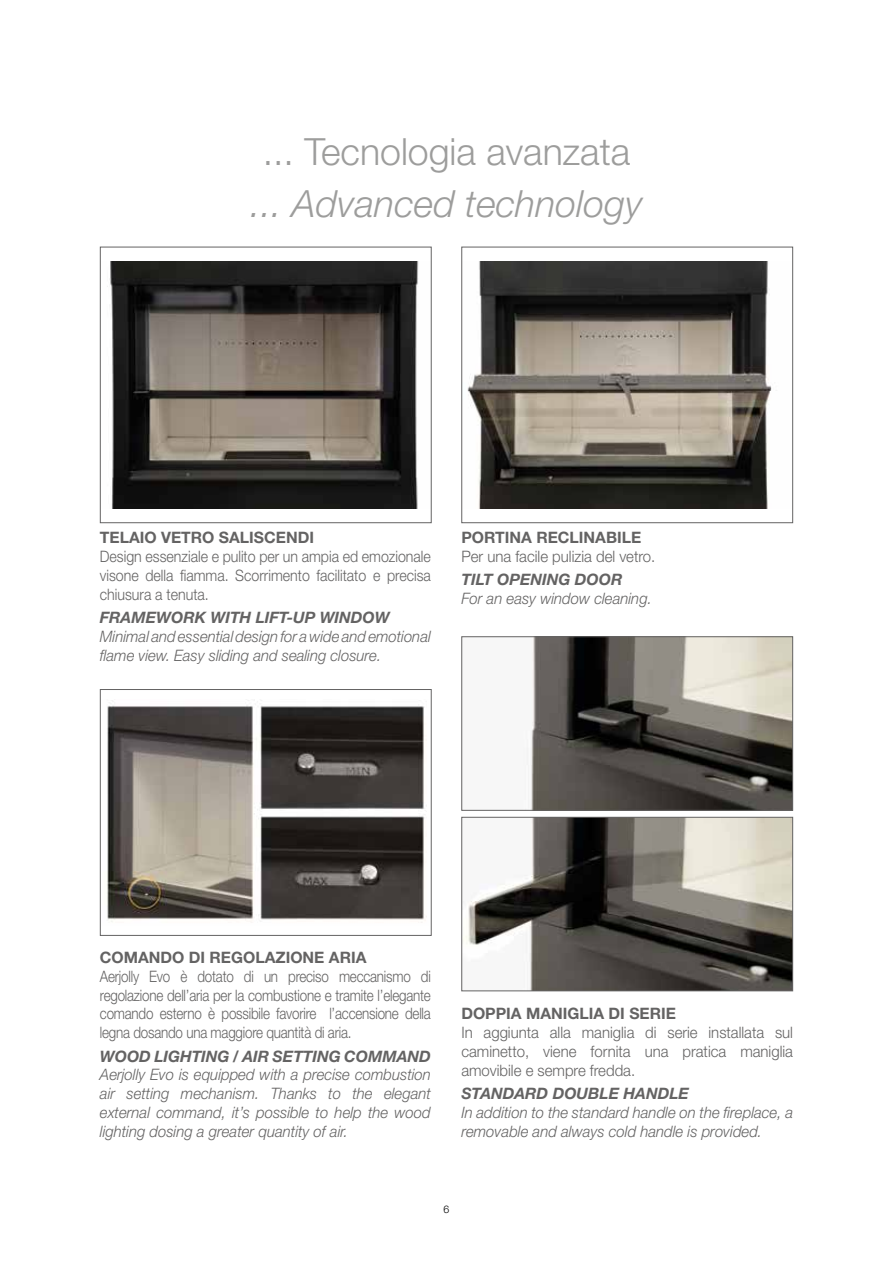
<style>
.page{position:relative;width:893px;height:1263px;background:#fff}
.page>*{position:absolute;margin:0;border:0;box-sizing:border-box;transform-origin:0 0}
.t1{font:300 37.5px "Helvetica Neue LT Std";color:#9d9d9c}
.t2{font:italic 300 37.5px "Helvetica Neue LT Std";color:#9d9d9c}
.t3{font:italic 300 15.75px/18.9px "Helvetica Neue LT Std";color:#646363;scale:.95 1}
.t4{font:300 15.75px/18.9px "Helvetica Neue LT Std";color:#646363;text-align:justify;scale:.85 1}
.t5{font:300 15.75px/18.9px "Helvetica Neue LT Std";color:#646363;text-align:justify;scale:.95 1}
.t6{font:300 15.75px/18.9px "Helvetica Neue LT Std";color:#646363;text-align:justify;scale:.9 1}
.t7{font:italic 700 15.75px "Helvetica Neue LT Std";color:#646363}
.t8{font:700 15.75px "Helvetica Neue LT Std";color:#646363}
.t9{font:300 10.5px "Helvetica Neue LT Std";color:#000}
</style>
<div class="page">
<img style="left:107px;top:262px;width:312px;height:246px">
<div style="left:100px;top:247px;width:332px;height:276px;border:1px solid #646363"></div>
<img style="left:467px;top:262px;width:305px;height:246px">
<div style="left:461px;top:247px;width:332px;height:276px;border:1px solid #646363"></div>
<img style="left:527px;top:638px;width:264px;height:171px">
<div style="left:461px;top:636px;width:332px;height:175px;border:1px solid #646363"></div>
<img style="left:463px;top:819px;width:328px;height:170px">
<div style="left:461px;top:817px;width:332px;height:174px;border:1px solid #646363"></div>
<img style="left:107px;top:700px;width:320px;height:223px">
<div style="left:100px;top:689px;width:332px;height:247px;border:1px solid #646363"></div>
<h1 class="t1" style="left:263px;top:129px;width:369px">... Tecnologia avanzata</h1>
<h1 class="t2" style="left:251px;top:182px;width:393px">... Advanced technology</h1>
<p class="t8" style="left:100px;top:527px;width:216px">TELAIO VETRO SALISCENDI</p>
<p class="t6" style="left:100px;top:546px;width:369px">Design essenziale e pulito per un ampia ed emozionale visone della fiamma. Scorrimento facilitato e precisa chiusura a tenuta.</p>
<p class="t7" style="left:100px;top:607px;width:291px">FRAMEWORK WITH LIFT-UP WINDOW</p>
<p class="t3" style="left:100px;top:626px;width:350px">Minimal and essential design for a wide and emotional flame view. Easy sliding and sealing closure.</p>
<p class="t8" style="left:461px;top:527px;width:181px">PORTINA RECLINABILE</p>
<p class="t5" style="left:461px;top:546px;width:206px">Per una facile pulizia del vetro.</p>
<p class="t7" style="left:461px;top:569px;width:163px">TILT OPENING DOOR</p>
<p class="t3" style="left:461px;top:588px;width:202px">For an easy window cleaning.</p>
<p class="t8" style="left:100px;top:947px;width:268px">COMANDO DI REGOLAZIONE ARIA</p>
<p class="t4" style="left:100px;top:966px;width:391px">Aerjolly Evo è dotato di un preciso meccanismo di regolazione dell’aria per la combustione e tramite l’elegante comando esterno è possibile favorire l’accensione della legna dosando una maggiore quantità di aria.</p>
<p class="t7" style="left:100px;top:1046px;width:332px">WOOD LIGHTING / AIR SETTING COMMAND</p>
<p class="t3" style="left:100px;top:1065px;width:350px;text-align:justify">Aerjolly Evo is equipped with a precise combustion air setting mechanism. Thanks to the elegant external command, it’s possible to help the wood lighting dosing a greater quantity of air.</p>
<p class="t8" style="left:461px;top:1004px;width:216px">DOPPIA MANIGLIA DI SERIE</p>
<p class="t5" style="left:461px;top:1023px;width:351px">In aggiunta alla maniglia di serie installata sul caminetto, viene fornita una pratica maniglia amovibile e sempre fredda.</p>
<p class="t7" style="left:461px;top:1084px;width:229px">STANDARD DOUBLE HANDLE</p>
<p class="t3" style="left:461px;top:1103px;width:351px">In addition to the standard handle on the fireplace, a removable and always cold handle is provided.</p>
<p class="t9" style="left:444px;top:1203px;width:7px">6</p>
</div>
